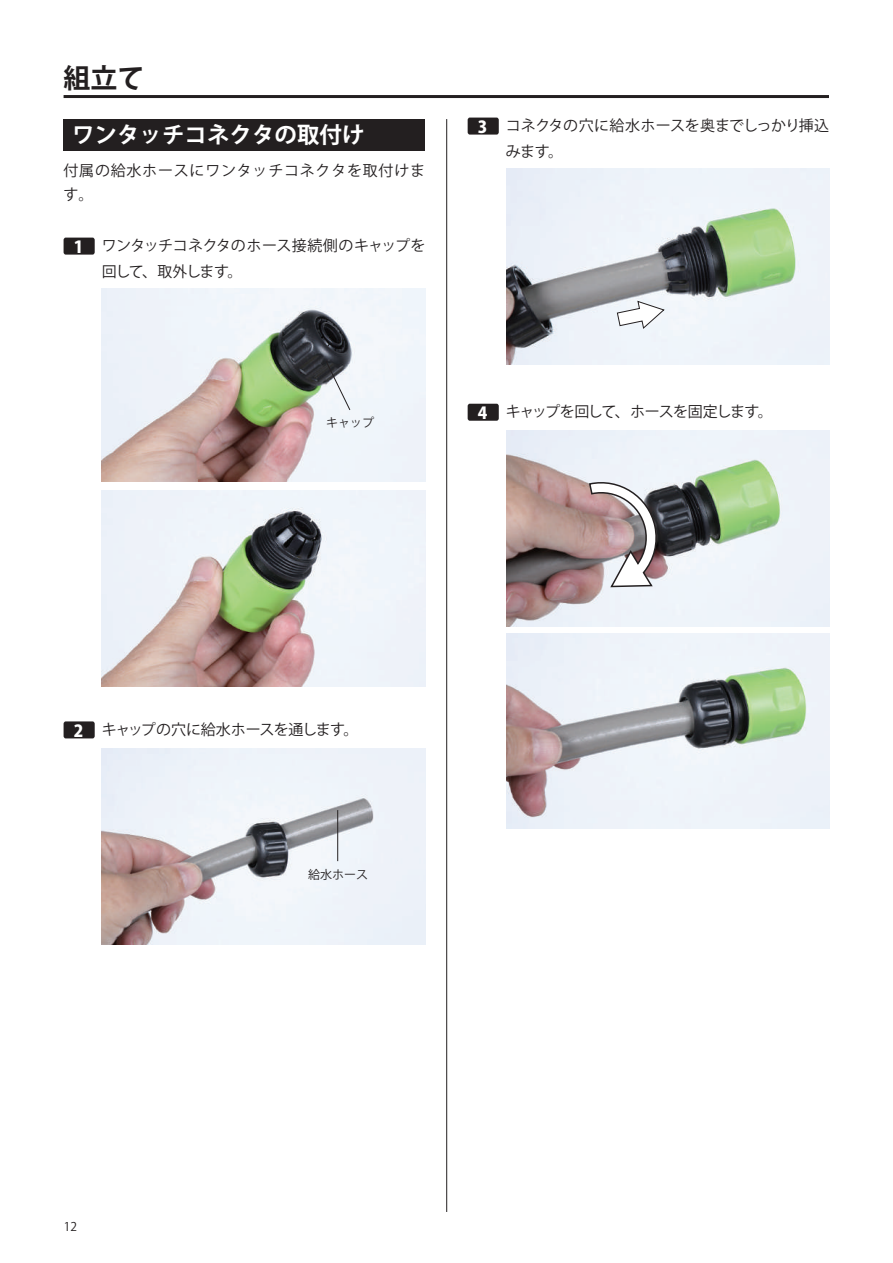
<style>
.page{position:relative;width:893px;height:1263px;background:#fff}
.page>*{position:absolute;margin:0;border:0;box-sizing:border-box;transform-origin:0 0}
.t1{font:700 27px "Koz Go Pro";color:#231f20}
.t2{font:700 22.5px "Koz Go Pro";color:#fff}
.t3{font:15px/26px "Koz Go Pr 6 N";letter-spacing:-.04em;color:#231f20}
.t4{font:15px/26px "Koz Go Pr 6 N";letter-spacing:-.01em;color:#231f20}
.t5{font:15px/24px "Koz Go Pr 6 N";letter-spacing:.05em;color:#231f20}
.t6{font:15px "Koz Go Pr 6 N";letter-spacing:-.08em;color:#231f20}
.t7{font:15px "Koz Go Pr 6 N";letter-spacing:-.03em;color:#231f20}
.t8{font:12px "Koz Go Pr 6 N";color:#231f20}
.t9{font:12px "Koz Go Pro";color:#231f20}
.s1{font-family:"Koz Go Pro";font-weight:800;font-size:16.5px;color:#fff}
</style>
<div class="page">
<hr style="left:446px;top:119px;width:1px;height:1093px;background:#231f20">
<div style="left:64px;top:119px;width:361px;height:31px;background:#231f20"></div>
<div style="left:64px;top:238px;width:31px;height:17px;background:#231f20;border-radius:2px"></div>
<img style="left:102px;top:289px;width:323px;height:192px">
<svg style="left:325px;top:360px;width:25px;height:50px"></svg>
<img style="left:102px;top:491px;width:323px;height:195px">
<div style="left:64px;top:721px;width:31px;height:17px;background:#231f20;border-radius:2px"></div>
<img style="left:102px;top:748px;width:323px;height:196px">
<hr style="left:337px;top:810px;width:1px;height:51px;background:#231f20">
<hr style="left:64px;top:95px;width:765px;height:3px;background:#231f20">
<div style="left:468px;top:118px;width:31px;height:17px;background:#231f20;border-radius:2px"></div>
<img style="left:506px;top:169px;width:323px;height:195px">
<svg style="left:616px;top:300px;width:49px;height:29px"></svg>
<div style="left:468px;top:404px;width:31px;height:17px;background:#231f20;border-radius:2px"></div>
<img style="left:506px;top:431px;width:323px;height:195px">
<svg style="left:588px;top:478px;width:70px;height:110px"></svg>
<img style="left:506px;top:633px;width:323px;height:196px">
<h1 class="t1" style="left:64px;top:60px;width:82px">組立て</h1>
<h2 class="t2" style="left:72px;top:121px;width:294px">ワンタッチコネクタの取付け</h2>
<p class="t5" style="left:64px;top:159px;width:363px">付属の給水ホースにワンタッチコネクタを取付けます。</p>
<p class="t3" style="left:102px;top:233px;width:325px;text-indent:-28px"><span class="s1">1</span> ワンタッチコネクタのホース接続側のキャップを回して、取外します。</p>
<p class="t8" style="left:326px;top:416px;width:49px">キャップ</p>
<p class="t4" style="left:506px;top:113px;width:325px;text-indent:-28px"><span class="s1">3</span> コネクタの穴に給水ホースを奥までしっかり挿込みます。</p>
<p class="t6" style="left:478px;top:403px;width:296px"><span class="s1">4</span> キャップを回して、ホースを固定します。</p>
<p class="t7" style="left:74px;top:721px;width:286px"><span class="s1">2</span> キャップの穴に給水ホースを通します。</p>
<p class="t8" style="left:308px;top:868px;width:61px">給水ホース</p>
<p class="t9" style="left:64px;top:1219px;width:15px">12</p>
</div>
